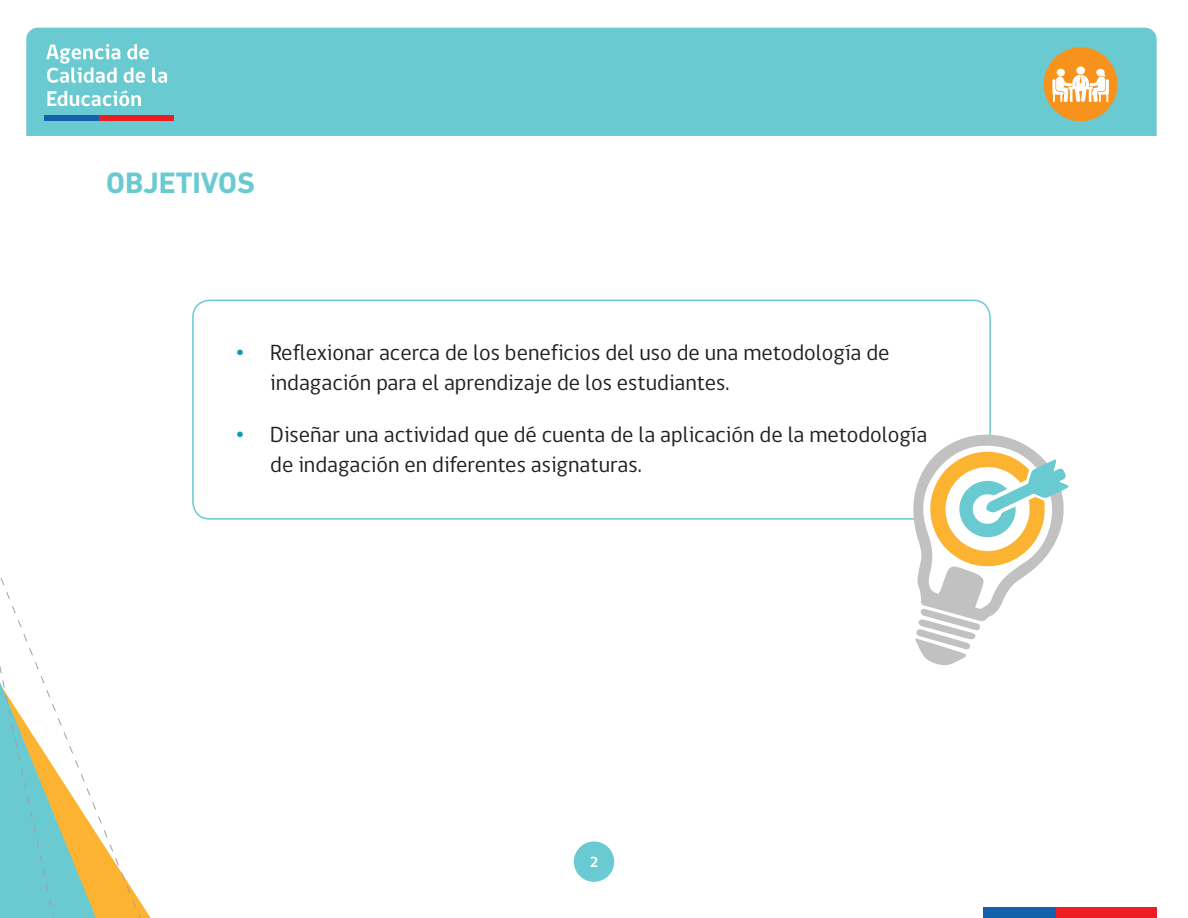
<style>
.page{position:relative;width:1188px;height:918px;background:#fff}
.page>*{position:absolute;margin:0;border:0;box-sizing:border-box;transform-origin:0 0}
.t1{font:700 30px "DIN Next LT Pro";color:#69cad1}
.t2{font:22.5px/30px "gob CL";color:#231f20}
.t3{font:700 15px "gob CL";color:#fff}
.s1{font-family:"Gill Sans Std";color:#0b9cb0}
</style>
<div class="page">
<div style="left:574px;top:841px;width:40px;height:41px;background:#69cad1;border-radius:50%"></div>
<div style="left:26px;top:28px;width:1131px;height:108px;background:#69cad1"></div>
<div style="left:983px;top:908px;width:73px;height:10px;background:#1360ad"></div>
<div style="left:1056px;top:908px;width:101px;height:10px;background:#ee1d23"></div>
<svg style="left:64px;top:732px;width:87px;height:186px"></svg>
<svg style="left:0;top:578px;width:64px;height:340px"></svg>
<svg style="left:46px;top:44px;width:121px;height:39px"></svg>
<svg style="left:47px;top:90px;width:94px;height:16px"></svg>
<div style="left:44px;top:116px;width:55px;height:5px;background:#1360ad"></div>
<div style="left:99px;top:116px;width:75px;height:5px;background:#ee1d23"></div>
<svg style="left:1044px;top:47px;width:74px;height:74px"></svg>
<div style="left:192px;top:300px;width:799px;height:220px;border:2px solid #69cad1;border-radius:17px"></div>
<svg style="left:904px;top:424px;width:164px;height:241px"></svg>
<h1 class="t1" style="left:106px;top:165px;width:150px">OBJETIVOS</h1>
<p class="t2" style="left:270px;top:338px;width:621px;text-indent:-34px"><span class="s1">•</span> Reflexionar acerca de los beneficios del uso de una metodología de indagación para el aprendizaje de los estudiantes.</p>
<p class="t2" style="left:270px;top:420px;width:659px;text-indent:-34px"><span class="s1">•</span> Diseñar una actividad que dé cuenta de la aplicación de la metodología de indagación en diferentes asignaturas.</p>
<p class="t3" style="left:590px;top:852px;width:10px">2</p>
</div>
